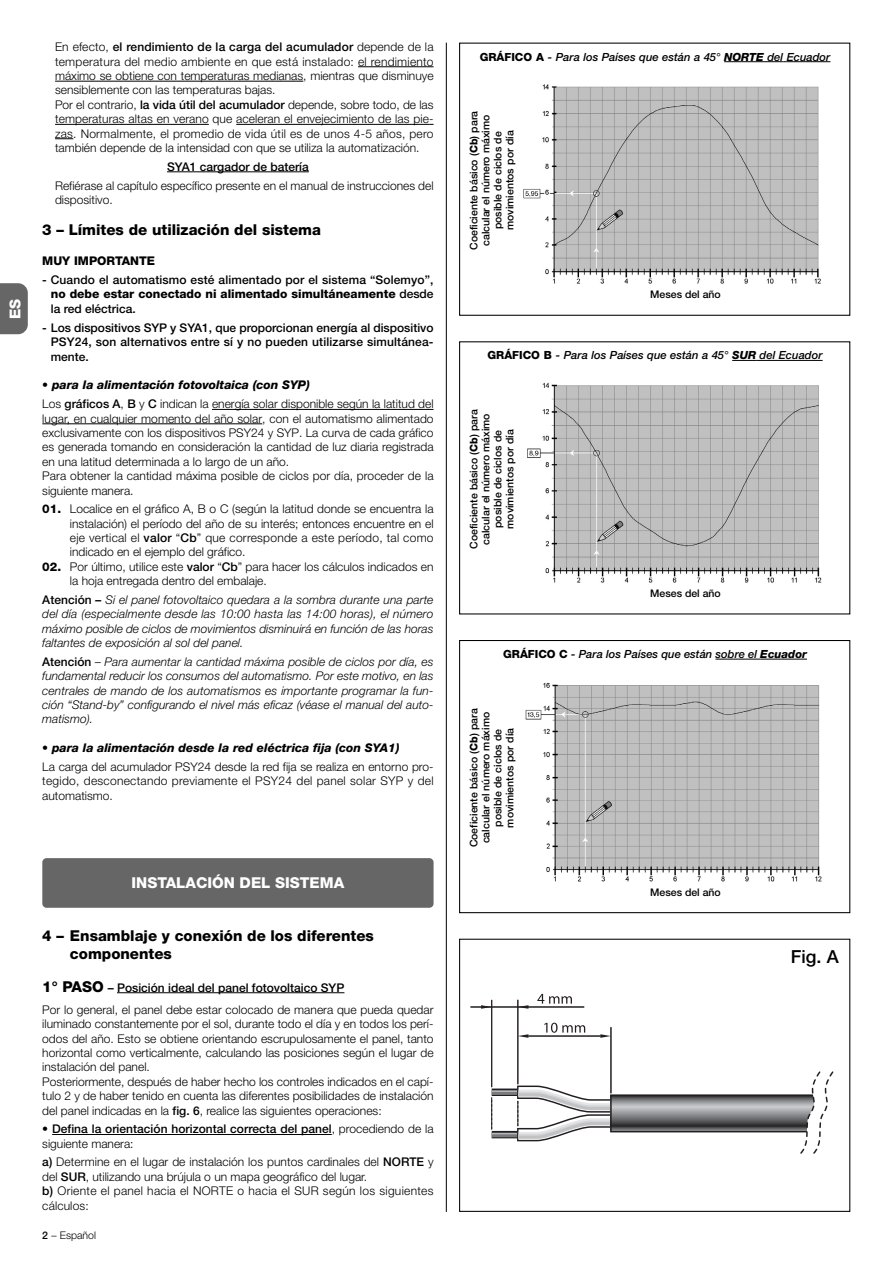
<style>
.page{position:relative;width:893px;height:1263px;background:#fff}
.page>*{position:absolute;margin:0;border:0;box-sizing:border-box;transform-origin:0 0}
.t1{font:500 18px "Helvetica Neue";color:#000}
.t2{font:800 15px/18px "Helvetica Neue";color:#000}
.t3{font:800 15px "Helvetica Neue";color:#fff}
.t4{font:300 12px/14.4px "Helvetica Neue";color:#000}
.t5{font:italic 300 12px/14.4px "Helvetica Neue";color:#000;text-align:justify}
.t6{font:500 12px/14.4px "Helvetica Neue";letter-spacing:.005em;color:#000;text-align:justify}
.t7{font:italic 800 12px "Helvetica Neue";color:#000}
.t8{font:800 12px "Helvetica Neue";color:#000}
.t9{font:italic 500 11.25px "Helvetica Neue";color:#000}
.t10{font:500 10.5px/12px "Helvetica Neue";color:#000;text-align:center}
.t11{font:300 10.5px "Helvetica Neue";color:#000}
.s1{font-weight:500}
.s2{font-weight:800}
.s3{font-weight:800;font-style:italic}
.s4{font-weight:500;font-style:normal}
.s5{font-weight:800;font-size:15px}
.s6{font-weight:300}
.s7{font-weight:800;font-style:normal}
</style>
<div class="page">
<hr style="left:117px;top:992px;width:227px;height:1px;background:#000">
<hr style="left:52px;top:1134px;width:280px;height:1px;background:#000">
<div style="left:42px;top:858px;width:391px;height:50px;background:#666;border-radius:4px"></div>
<hr style="left:446px;top:43px;width:1px;height:1169px;background:#000">
<svg style="left:0;top:283px;width:28px;height:51px"></svg>
<img style="left:523px;top:84px;width:298px;height:200px">
<div style="left:459px;top:43px;width:391px;height:273px;border:1px solid #000"></div>
<hr style="left:724px;top:61px;width:40px;height:1px;background:#000">
<svg style="left:764px;top:61px;width:23px;height:1px"></svg>
<hr style="left:787px;top:61px;width:43px;height:1px;background:#000">
<img style="left:527px;top:382px;width:295px;height:201px">
<svg style="left:732px;top:360px;width:24px;height:1px"></svg>
<hr style="left:756px;top:360px;width:66px;height:1px;background:#000">
<img style="left:525px;top:682px;width:297px;height:200px">
<div style="left:459px;top:640px;width:391px;height:273px;border:1px solid #000"></div>
<hr style="left:715px;top:659px;width:45px;height:1px;background:#000">
<hr style="left:760px;top:659px;width:47px;height:1px;background:#000">
<svg style="left:629px;top:1096px;width:167px;height:34px"></svg>
<div style="left:610px;top:1094px;width:239px;height:38px;border:1px solid #231f20"></div>
<hr style="left:517px;top:1000px;width:1px;height:84px;background:#231f20">
<hr style="left:610px;top:1027px;width:1px;height:66px;background:#231f20">
<hr style="left:528px;top:1036px;width:72px;height:1px;background:#231f20">
<svg style="left:518px;top:1034px;width:10px;height:4px"></svg>
<svg style="left:600px;top:1034px;width:11px;height:4px"></svg>
<hr style="left:491px;top:1000px;width:1px;height:87px;background:#231f20">
<svg style="left:491px;top:1079px;width:138px;height:63px"></svg>
<hr style="left:471px;top:1007px;width:113px;height:1px;background:#231f20">
<svg style="left:481px;top:1005px;width:10px;height:4px"></svg>
<svg style="left:518px;top:1005px;width:10px;height:4px"></svg>
<svg style="left:537px;top:994px;width:35px;height:10px"></svg>
<svg style="left:544px;top:1023px;width:41px;height:10px"></svg>
<svg style="left:796px;top:1071px;width:52px;height:83px"></svg>
<div style="left:459px;top:939px;width:391px;height:273px;border:1px solid #000"></div>
<hr style="left:358px;top:66px;width:75px;height:1px;background:#000">
<hr style="left:55px;top:81px;width:248px;height:1px;background:#000">
<hr style="left:55px;top:124px;width:154px;height:1px;background:#000">
<hr style="left:236px;top:124px;width:193px;height:1px;background:#000">
<svg style="left:55px;top:138px;width:18px;height:1px"></svg>
<hr style="left:167px;top:172px;width:142px;height:1px;background:#000">
<hr style="left:212px;top:409px;width:221px;height:1px;background:#000">
<hr style="left:42px;top:424px;width:220px;height:1px;background:#000">
<p class="t3" style="left:10px;top:319px;width:22px;rotate:-90deg">ES</p>
<p class="t4" style="left:55px;top:41px;width:380px">En efecto, <span class="s1">el rendimiento de la carga del acumulador</span> de pende de la temperatura del medio ambiente en que está instalado: el rendimiento máximo se obtiene con temperaturas medianas, mientras que disminuye sensiblemente con las tem peraturas bajas.<br>Por el contrario, <span class="s1">la vida útil del acumulador</span> depende, sobre todo, de las temperaturas altas en verano que aceleran el envejecimiento de las pie&shy;zas. Normalmente, el promedio de vida útil es de unos 4-5 años, pero también depende de la intensidad con que se utiliza la automatización.</p>
<p class="t6" style="left:167px;top:160px;width:143px">SYA1 cargador de batería</p>
<p class="t4" style="left:55px;top:179px;width:380px">Refiérase al capítulo específico presente en el manual de instrucciones del dispositivo.</p>
<p class="t2" style="left:42px;top:222px;width:280px">3 – Límites de utilización del sistema</p>
<p class="t8" style="left:42px;top:257px;width:114px">MUY IMPORTANTE</p>
<p class="t6" style="left:51px;top:274px;width:384px;text-indent:-8px">- Cuando el automatismo esté alimentado por el sistema “Solemyo”, <span class="s2">no debe estar conectado ni alimentado simultáneamente</span> desde la red eléctrica.</p>
<p class="t6" style="left:51px;top:321px;width:384px;text-indent:-8px">- Los dispositivos SYP y SYA1, que proporcionan energía al dispositivo PSY24, son alternativos entre sí y no pueden utilizarse simultánea&shy;mente.</p>
<p class="t4" style="left:42px;top:377px;width:393px;line-height:18.9px"><span class="s3">• para la alimentación fotovoltaica (con SYP)<br></span>Los <span class="s1">gráficos A</span>, <span class="s1">B</span> y <span class="s1">C</span> indican la energía solar disponible según la latitud del</p>
<p class="t4" style="left:42px;top:412px;width:393px">lugar, en cualquier momento del año solar, con el automatismo alimentado exclusivamente con los dispositivos PSY24 y SYP. La curva de cada gráfico es ge nerada tomando en consideración la cantidad de luz diaria registrada en una latitud determinada a lo largo de un año.<br>Para obtener la cantidad máxima posible de ciclos por día, proceder de la siguiente manera.</p>
<p class="t4" style="left:70px;top:503px;width:365px;text-align:justify;text-indent:-28px"><span class="s2">01.</span> Localice en el gráfico A, B o C (según la latitud donde se encuentra la instalación) el período del año de su interés; entonces en cuentre en el eje vertical el <span class="s1">valor</span> “<span class="s1">Cb</span>” que corresponde a este período, tal como indicado en el ejemplo del gráfico.</p>
<p class="t4" style="left:70px;top:561px;width:365px;text-indent:-28px"><span class="s2">02.</span> Por último, utilice este <span class="s1">valor</span> “<span class="s1">Cb</span>” para hacer los cálculos indicados en la hoja entregada dentro del embalaje.</p>
<p class="t5" style="left:42px;top:594px;width:393px"><span class="s4">Atención</span> <span class="s1">–</span> Si el panel fotovoltaico quedara a la sombra durante una parte del día (especialmente desde las 10:00 hasta las 14:00 horas), el número máximo posible de ciclos de movimientos disminuirá en función de las horas faltantes de exposición al sol del panel.</p>
<p class="t5" style="left:42px;top:655px;width:393px"><span class="s4">Atención</span> – Para aumentar la cantidad máxima posible de ciclos por día, es fundamental reducir los consumos del automatismo. Por este motivo, en las centrales de mando de los automatismos es importante programar la fun&shy;ción “Stand-by” configurando el nivel más eficaz (véase el manual del auto&shy;matismo).</p>
<p class="t7" style="left:42px;top:744px;width:359px">• para la alimentación desde la red eléctrica fija (con SYA1)</p>
<p class="t4" style="left:42px;top:761px;width:393px;text-align:justify">La carga del acumulador PSY24 desde la red fija se realiza en entorno pro&shy;tegido, desconectando previamente el PSY24 del panel solar SYP y del automatismo.</p>
<p class="t3" style="left:132px;top:878px;width:214px">INSTALACIÓN DEL SISTEMA</p>
<p class="t2" style="left:70px;top:928px;width:305px;text-indent:-28px">4 – Ensamblaje y conexión de los diferentes componentes</p>
<p class="t4" style="left:42px;top:977px;width:393px;line-height:22.2px"><span class="s5">1° PASO</span> <span class="s1">– Posición ideal del panel fotovoltaico SYP<br></span>Por lo general, el panel debe estar colocado de manera que pueda quedar</p>
<p class="t4" style="left:42px;top:1018px;width:393px">iluminado constantemente por el sol, durante todo el día y en todos los perí&shy;odos del año. Esto se obtiene orientando escrupulosamente el panel, tanto horizontal como verticalmente, calculando las posiciones según el lugar de instalación del panel.<br>Posteriormente, después de haber hecho los controles indicados en el capí&shy;tulo 2 y de haber tenido en cuenta las diferentes posibilidades de instalación del panel indicadas en la <span class="s1">fig. 6</span>, realice las siguientes operaciones:</p>
<p class="t6" style="left:42px;top:1123px;width:393px"><span class="s6">•</span> Defina la orientación horizontal correcta del panel<span class="s6">, procediendo de la siguiente manera:</span></p>
<p class="t4" style="left:42px;top:1156px;width:393px"><span class="s1">a)</span> Determine en el lugar de instalación los puntos cardinales del <span class="s1">NORTE</span> y del <span class="s1">SUR</span>, utilizando una brújula o un mapa geográfico del lugar.<br><span class="s1">b)</span> Oriente el panel hacia el NORTE o hacia el SUR según los siguientes cálculos:</p>
<p class="t11" style="left:42px;top:1231px;width:55px"><span class="s1">2</span> – Español</p>
<p class="t9" style="left:480px;top:53px;width:352px"><span class="s7">GRÁFICO A</span> - Para los Países que están a 45° <span class="s2">NORTE</span> del Ecuador</p>
<p class="t10" style="left:469px;top:250px;width:141px;rotate:-90deg">Coeficiente básico (<span class="s2">Cb</span>) para calcular el número máximo posible de ciclos de movimientos por día</p>
<p class="t10" style="left:650px;top:290px;width:72px">Meses del año</p>
<p class="t9" style="left:487px;top:351px;width:337px"><span class="s7">GRÁFICO B</span> - Para los Países que están a 45° <span class="s2">SUR</span> del Ecuador</p>
<p class="t10" style="left:469px;top:549px;width:141px;rotate:-90deg">Coeficiente básico (<span class="s2">Cb</span>) para calcular el número máximo posible de ciclos de movimientos por día</p>
<p class="t10" style="left:650px;top:588px;width:72px">Meses del año</p>
<p class="t9" style="left:503px;top:650px;width:305px"><span class="s7">GRÁFICO C</span> - Para los Países que están sobre el <span class="s2">Ecuador</span></p>
<p class="t10" style="left:469px;top:847px;width:141px;rotate:-90deg">Coeficiente básico (<span class="s2">Cb</span>) para calcular el número máximo posible de ciclos de movimientos por día</p>
<p class="t10" style="left:650px;top:887px;width:72px">Meses del año</p>
<h1 class="t1" style="left:791px;top:950px;width:50px">Fig. A</h1>
</div>
